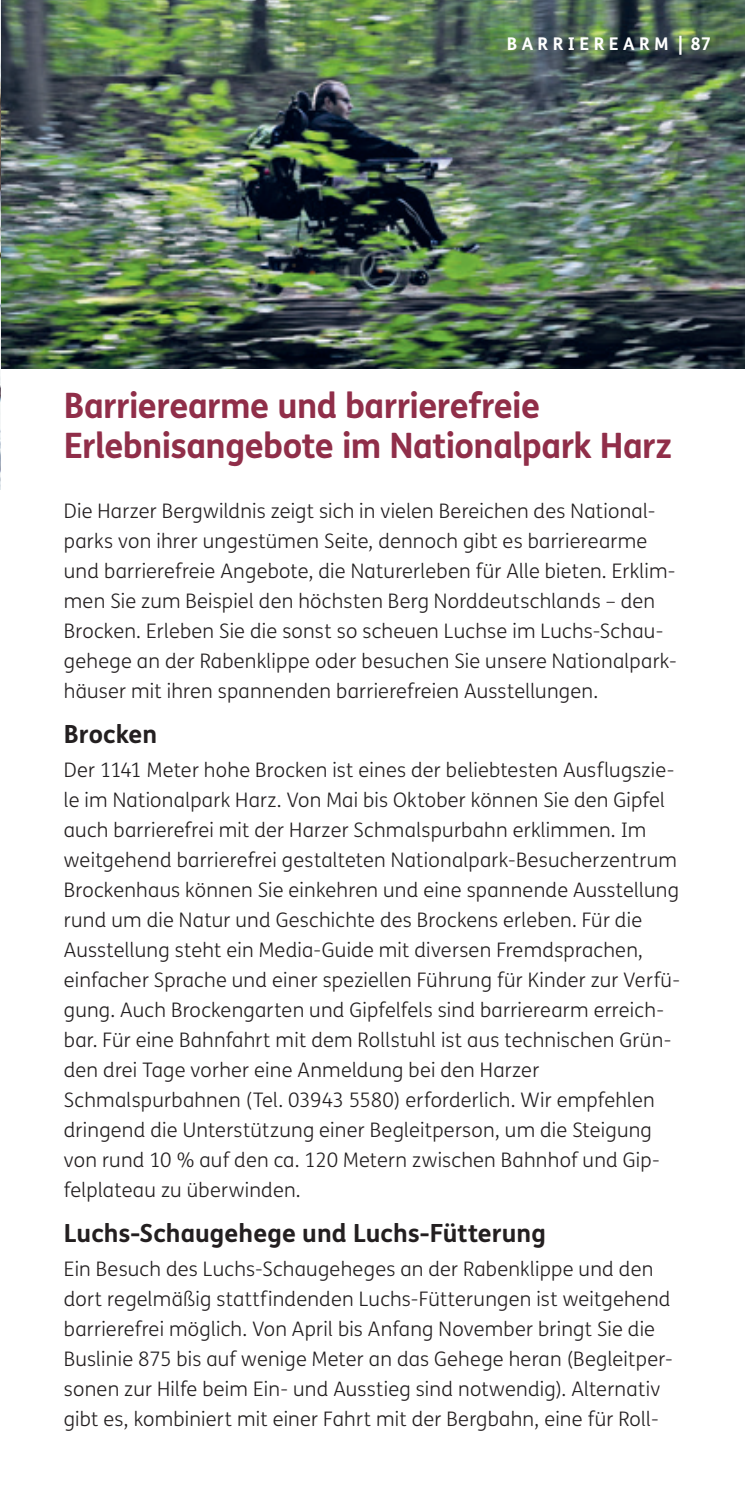
<style>
.page{position:relative;width:745px;height:1489px;background:#fff}
.page>*{position:absolute;margin:0;border:0;box-sizing:border-box;transform-origin:0 0}
.Head1_aubergine{font:700 35px/40px "FS Me";letter-spacing:-.02em;color:#902e49}
.Service_Head3{font:700 25px "FS Me";color:#231f20}
.Programm{font:300 20px/30px "FS Me";letter-spacing:.01em;color:#231f20}
.t1{font:700 17.5px "FS Me";letter-spacing:.25em;color:#fff}
</style>
<div class="page">
<img style="left:1px;top:0;width:743px;height:369px">
<img style="left:0;top:0;width:1px;height:489px">
<p class="t1" style="left:506px;top:30px;width:206px">BARRIEREARM | 87</p>
<p class="Head1_aubergine" style="left:64px;top:384px;width:609px">Barrierearme und barrierefreie<br>Erlebnisangebote im Nationalpark Harz</p>
<p class="Programm" style="left:64px;top:495px;width:614px">Die Harzer Bergwildnis zeigt sich in vielen Bereichen des National&shy;parks von ihrer ungestümen Seite, dennoch gibt es barrierearme und barrierefreie Angebote, die Naturerleben für Alle bieten. Erklim&shy;men Sie zum Beispiel den höchsten Berg Norddeutschlands – den Brocken. Erleben Sie die sonst so scheuen Luchse im Luchs-Schau&shy;gehege an der Rabenklippe oder besuchen Sie unsere Nationalpark&shy;häuser mit ihren spannenden barrierefreien Ausstellungen.</p>
<p class="Service_Head3" style="left:64px;top:715px;width:95px">Brocken</p>
<p class="Programm" style="left:64px;top:754px;width:617px">Der 1141 Meter hohe Brocken ist eines der beliebtesten Ausflugszie&shy;le im Nationalpark Harz. Von Mai bis Oktober können Sie den Gipfel auch barrierefrei mit der Harzer Schmalspurbahn erklimmen. Im weitgehend barrierefrei gestalteten Nationalpark-Besucherzentrum Brockenhaus können Sie einkehren und eine spannende Ausstellung rund um die Natur und Geschichte des Brockens erleben. Für die Ausstellung steht ein Media-Guide mit diversen Fremdsprachen, einfacher Sprache und einer speziellen Führung für Kinder zur Verfü&shy;gung. Auch Brockengarten und Gipfelfels sind barrierearm erreich&shy;bar. Für eine Bahnfahrt mit dem Rollstuhl ist aus technischen Grün&shy;den drei Tage vorher eine Anmeldung bei den Harzer Schmalspurbahnen (Tel. 03943 5580) erforderlich. Wir empfehlen dringend die Unterstützung einer Begleitperson, um die Steigung von rund 10 % auf den ca. 120 Metern zwischen Bahnhof und Gip&shy;felplateau zu überwinden.</p>
<p class="Service_Head3" style="left:64px;top:1213px;width:483px">Luchs-Schaugehege und Luchs-Fütterung</p>
<p class="Programm" style="left:64px;top:1252px;width:610px">Ein Besuch des Luchs-Schaugeheges an der Rabenklippe und den dort regelmäßig stattfindenden Luchs-Fütterungen ist weitgehend barrierefrei möglich. Von April bis Anfang November bringt Sie die Buslinie 875 bis auf wenige Meter an das Gehege heran (Begleitper&shy;sonen zur Hilfe beim Ein- und Ausstieg sind notwendig). Alternativ gibt es, kombiniert mit einer Fahrt mit der Bergbahn, eine für Roll-</p>
</div>
